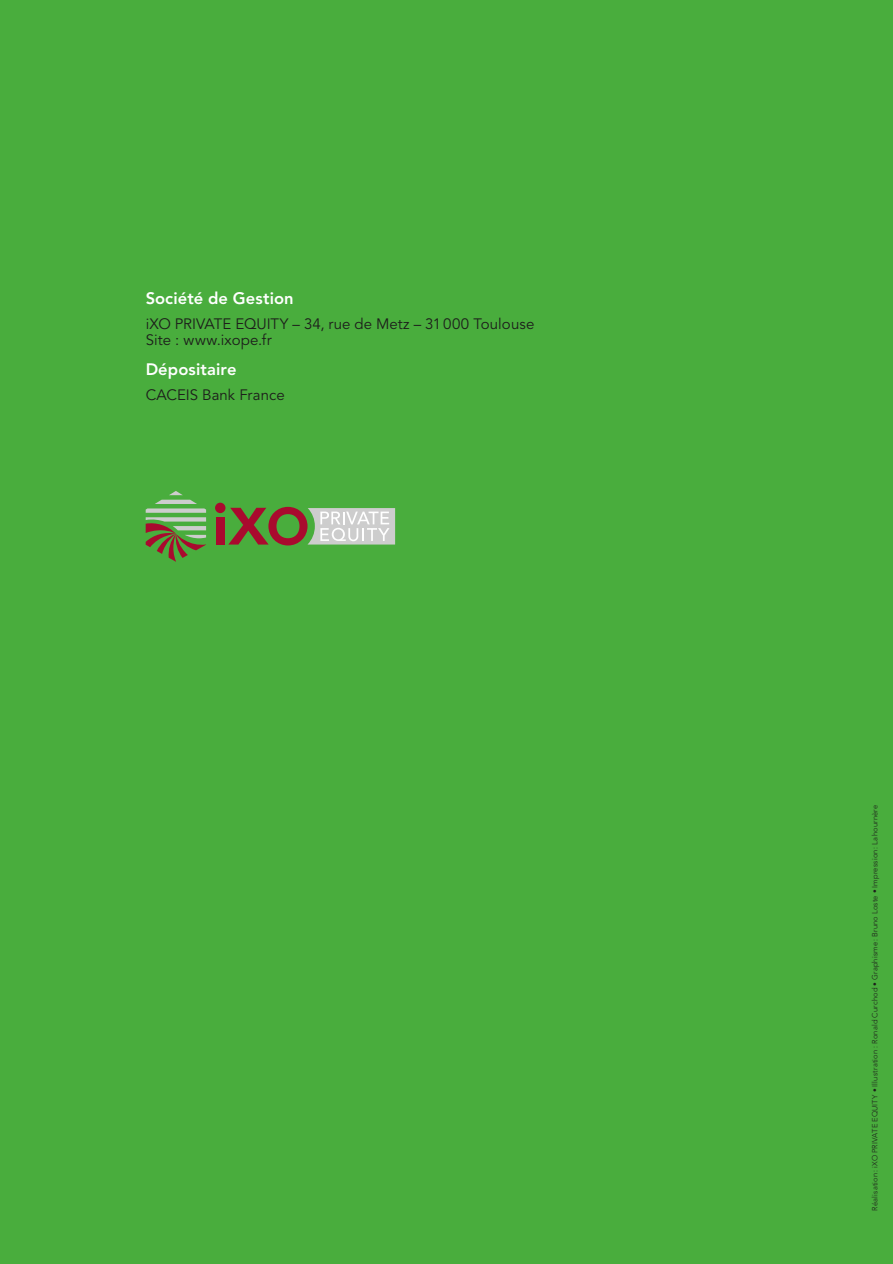
<style>
.page{position:relative;width:893px;height:1264px;background:#fff}
.page>*{position:absolute;margin:0;border:0;box-sizing:border-box;transform-origin:0 0}
.t1{font:800 16.5px "Avenir LT";letter-spacing:.005em;color:#fff}
.t2{font:15px/16.5px "Avenir LT";color:#1d1d1b}
.t3{font:300 7.5px "Avenir LT";letter-spacing:.025em;color:#1d1d1b}
</style>
<div class="page">
<div style="left:0;top:0;width:893px;height:1263px;background:#49ad3d"></div>
<div style="left:216px;top:517px;width:8px;height:27px;background:#a90a2e"></div>
<div style="left:215px;top:502px;width:10px;height:11px;background:#a90a2e;border-radius:50%"></div>
<svg style="left:146px;top:491px;width:60px;height:70px"></svg>
<svg style="left:228px;top:507px;width:167px;height:38px"></svg>
<h1 class="t1" style="left:146px;top:288px;width:149px">Société de Gestion</h1>
<h2 class="t2" style="left:146px;top:315px;width:390px">iXO PRIVATE EQUITY – 34, rue de Metz – 31000 Toulouse<br>Site : www.ixope.fr</h2>
<h1 class="t1" style="left:146px;top:359px;width:92px">Dépositaire</h1>
<h2 class="t2" style="left:146px;top:386px;width:141px">CACEIS Bank France</h2>
<p class="t3" style="left:870px;top:1210px;width:407px;rotate:-90deg">Réalisation : iXO PRIVATE EQUITY • Illustration : Ronald Curchod • Graphisme : Bruno Loste • Impression : Lahournère</p>
</div>
